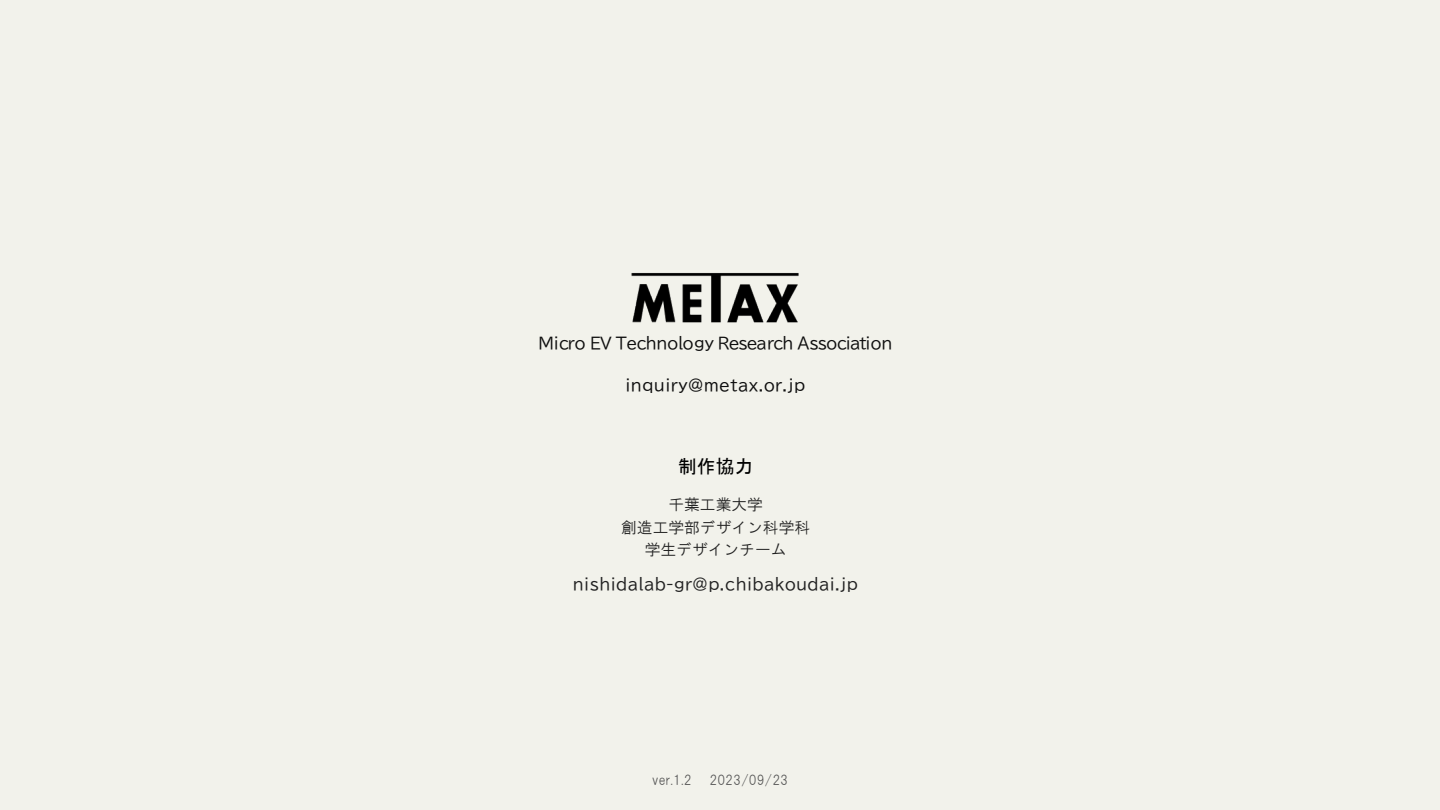
<style>
.page{position:relative;width:1440px;height:810px;background:#f2f2eb}
.page>*{position:absolute;margin:0;border:0;box-sizing:border-box;transform-origin:0 0}
.t1{font:18.75px "MS Gothic";color:#000}
.t2{font:15.75px "BIZ UDP Gothic";letter-spacing:-.03em;color:#0e0e0e}
.t3{font:15.75px "BIZ UDP Gothic";letter-spacing:.025em;color:#212121}
.t4{font:15.75px/22.5px "HG Gothic M";color:#212121;text-align:center}
.t5{font:15.75px "BIZ UDP Gothic";letter-spacing:.025em;color:#0e0e0e}
.t6{font:13.5px "HGP Gothic M";color:#505050}
</style>
<div class="page">
<img style="left:631px;top:273px;width:168px;height:50px">
<p class="t2" style="left:538px;top:335px;width:356px">Micro EV Technology Research Association</p>
<p class="t5" style="left:626px;top:377px;width:181px">inquiry@metax.or.jp</p>
<p class="t1" style="left:678px;top:457px;width:76px">制作協力</p>
<p class="t4" style="left:621px;top:493px;width:190px">千葉工業大学<br>創造工学部デザイン科学科学生デザインチーム</p>
<p class="t3" style="left:573px;top:576px;width:287px">nishidalab-gr@p.chibakoudai.jp</p>
<p class="t6" style="left:652px;top:773px;width:138px">ver.1.2　　2023/09/23</p>
</div>
